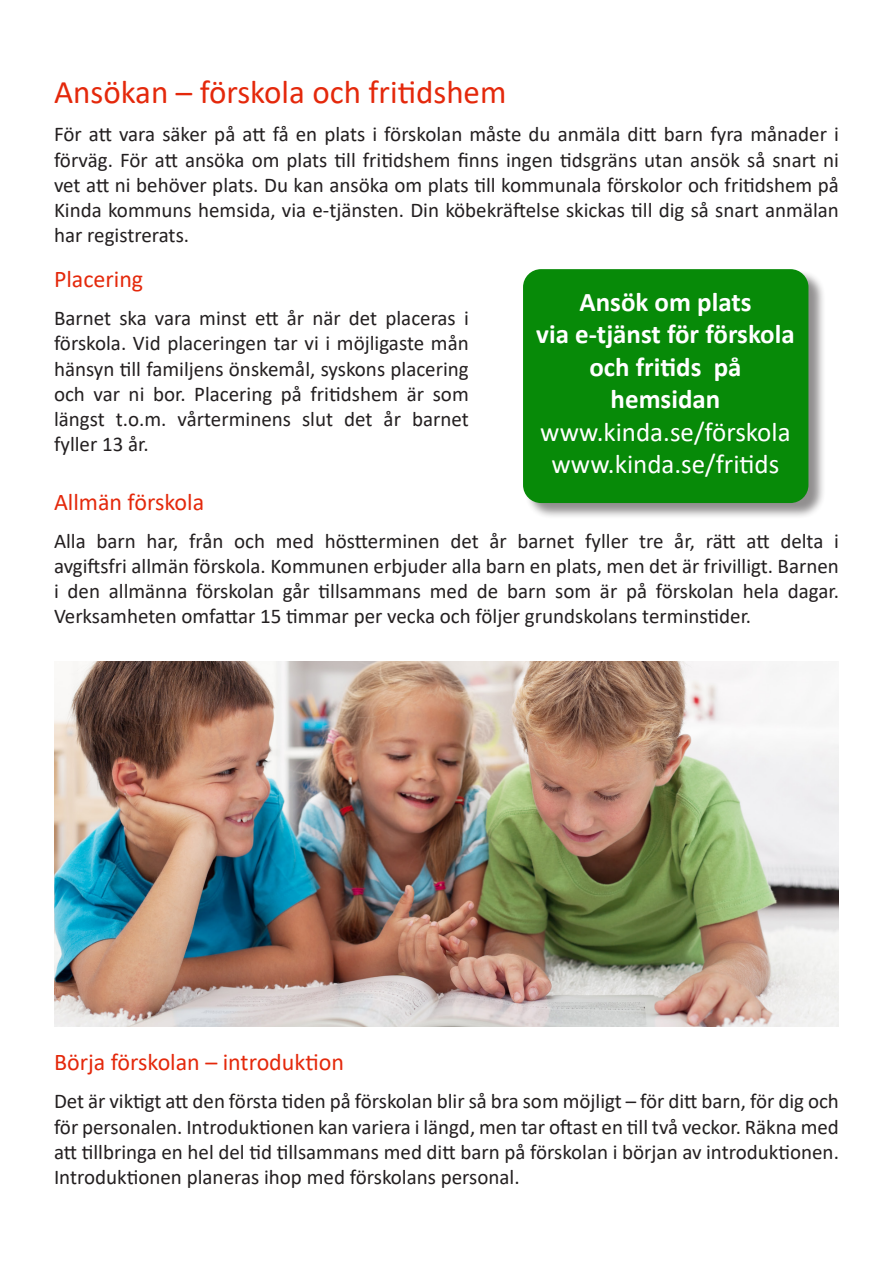
<style>
.page{position:relative;width:893px;height:1263px;background:#fff}
.page>*{position:absolute;margin:0;border:0;box-sizing:border-box;transform-origin:0 0}
.t1{font:33px "Calibri";color:#e4280b}
.t2{font:700 27px/32.4px "Calibri";color:#fff;text-align:center}
.t3{font:27px "Calibri";color:#fff}
.t4{font:24px "Calibri";color:#e4280b}
.t5{font:21px/25.2px "Calibri";color:#231f20;text-align:justify}
</style>
<div class="page">
<div style="left:524px;top:269px;width:302px;height:251px;background:#231f20;opacity:.5"></div>
<div style="left:523px;top:269px;width:285px;height:234px;background:#078a08;border-radius:18px"></div>
<img style="left:54px;top:661px;width:785px;height:366px">
<p class="t1" style="left:54px;top:70px;width:454px">Ansökan – förskola och fritidshem</p>
<p class="t5" style="left:54px;top:121px;width:786px">För att vara säker på att få en plats i förskolan måste du anmäla ditt barn fyra månader i förväg. För att ansöka om plats till fritidshem finns ingen tidsgräns utan ansök så snart ni vet att ni behöver plats. Du kan ansöka om plats till kommunala förskolor och fritidshem på Kinda kommuns hemsida, via e-tjänsten. Din köbekräftelse skickas till dig så snart anmälan har registrerats.</p>
<p class="t4" style="left:54px;top:262px;width:91px">Placering</p>
<p class="t5" style="left:54px;top:305px;width:416px">Barnet ska vara minst ett år när det placeras i förskola. Vid placeringen tar vi i möjligaste mån hänsyn till familjens önskemål, syskons placering och var ni bor. Placering på fritidshem är som längst t.o.m. vårterminens slut det år barnet fyller 13 år.</p>
<p class="t4" style="left:54px;top:485px;width:152px">Allmän förskola</p>
<p class="t5" style="left:54px;top:528px;width:786px">Alla barn har, från och med höstterminen det år barnet fyller tre år, rätt att delta i avgiftsfri allmän förskola. Kommunen erbjuder alla barn en plats, men det är frivilligt. Barnen i den allmänna förskolan går tillsammans med de barn som är på förskolan hela dagar.<br>Verksamheten omfattar 15 timmar per vecka och följer grundskolans terminstider.</p>
<p class="t2" style="left:579px;top:285px;width:174px">Ansök om plats</p>
<p class="t2" style="left:536px;top:318px;width:260px">via e-tjänst för förskola och fritids på hemsidan</p>
<p class="t3" style="left:540px;top:413px;width:252px">www.kinda.se/förskola</p>
<p class="t3" style="left:552px;top:445px;width:229px">www.kinda.se/fritids</p>
<p class="t4" style="left:54px;top:1046px;width:291px">Börja förskolan – introduktion</p>
<p class="t5" style="left:54px;top:1088px;width:786px">Det är viktigt att den första tiden på förskolan blir så bra som möjligt – för ditt barn, för dig och för personalen. Introduktionen kan variera i längd, men tar oftast en till två veckor. Räkna med att tillbringa en hel del tid tillsammans med ditt barn på förskolan i början av introduktionen.<br>Introduktionen planeras ihop med förskolans personal.</p>
</div>
